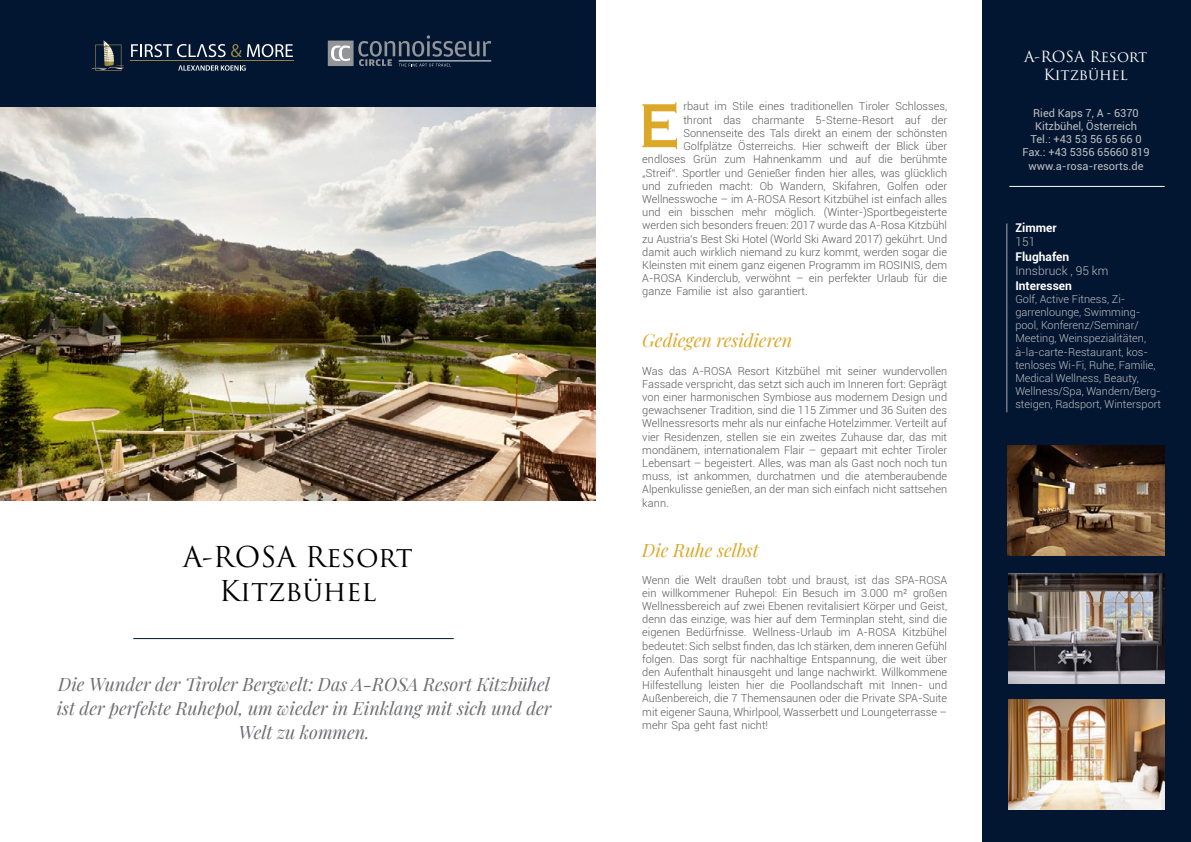
<style>
.page{position:relative;width:1191px;height:842px;background:#fff}
.page>*{position:absolute;margin:0;border:0;box-sizing:border-box;transform-origin:0 0}
.t1{font:28px/33.6px "Trajan Pro";color:#000;text-align:center}
.t2{font:italic 18px/24px "Playfair Display";color:#6d6e71;text-align:center}
.t3{font:italic 18px "Playfair Display";color:#dba828}
.t4{font:15px/18px "Trajan Pro";color:#fff;text-align:center}
.t5{font:700 12px "Roboto";color:#fff}
.t6{font:300 12px "Roboto";color:#bcbec0}
.t7{font:300 11px/13.2px "Roboto";color:#58595b;text-align:justify}
.t8{font:300 11px/13.2px "Roboto";color:#bcbec0}
.t9{font:11px/13.2px "Roboto";color:#bcbec0;text-align:center}
</style>
<div class="page">
<div style="left:0;top:0;width:596px;height:109px;background:#031631"></div>
<hr style="left:130px;top:60px;width:164px;height:1px;background:#908148">
<svg style="left:91px;top:40px;width:202px;height:31px"></svg>
<img style="left:0;top:108px;width:595px;height:393px">
<div style="left:982px;top:0;width:209px;height:842px;background:#031631"></div>
<hr style="left:133px;top:638px;width:321px;height:1px;background:#031631">
<svg style="left:642px;top:102px;width:35px;height:47px"></svg>
<img style="left:1008px;top:573px;width:156px;height:110px">
<img style="left:1008px;top:699px;width:156px;height:110px">
<img style="left:1007px;top:446px;width:157px;height:110px">
<hr style="left:1006px;top:223px;width:1px;height:189px;background:#a7a9ac">
<hr style="left:1009px;top:186px;width:155px;height:1px;background:#fff">
<svg style="left:328px;top:35px;width:163px;height:31px"></svg>
<h1 class="t1" style="left:183px;top:540px;width:232px">A-ROSA Resort<br>Kitzbühel</h1>
<h2 class="t2" style="left:57px;top:671px;width:496px">Die Wunder der Tiroler Bergwelt: Das A-ROSA Resort Kitzbühel ist der perfekte Ruhepol, um wieder in Einklang mit sich und der<br>Welt zu kommen.</h2>
<p class="t7" style="left:683px;top:100px;width:265px">rbaut im Stile eines traditionellen Tiroler Schlosses,</p>
<p class="t7" style="left:683px;top:113px;width:265px">thront das charmante 5-Sterne-Resort auf der</p>
<p class="t7" style="left:683px;top:126px;width:265px">Sonnenseite des Tals direkt an einem der schönsten</p>
<p class="t7" style="left:683px;top:139px;width:265px">Golfplätze Österreichs. Hier schweift der Blick über</p>
<p class="t7" style="left:642px;top:152px;width:306px">endloses Grün zum Hahnenkamm und auf die berühmte</p>
<p class="t7" style="left:642px;top:166px;width:306px">„Streif“. Sportler und Genießer finden hier alles, was glücklich</p>
<p class="t7" style="left:642px;top:179px;width:306px">und zufrieden macht: Ob Wandern, Skifahren, Golfen oder</p>
<p class="t7" style="left:642px;top:192px;width:306px">Wellnesswoche – im A-ROSA Resort Kitzbühel ist einfach alles</p>
<p class="t7" style="left:642px;top:205px;width:306px">und ein bisschen mehr möglich. (Winter-)Sportbegeisterte</p>
<p class="t7" style="left:642px;top:218px;width:306px">werden sich besonders freuen: 2017 wurde das A-Rosa Kitzbühl</p>
<p class="t7" style="left:642px;top:232px;width:306px">zu Austria’s Best Ski Hotel (World Ski Award 2017) gekührt. Und</p>
<p class="t7" style="left:642px;top:245px;width:306px">damit auch wirklich niemand zu kurz kommt, werden sogar die</p>
<p class="t7" style="left:642px;top:258px;width:306px">Kleinsten mit einem ganz eigenen Programm im ROSINIS, dem</p>
<p class="t7" style="left:642px;top:271px;width:306px">A-ROSA Kinderclub, verwöhnt – ein perfekter Urlaub für die</p>
<p class="t7" style="left:642px;top:284px;width:167px">ganze Familie ist also garantiert.</p>
<h2 class="t3" style="left:642px;top:326px;width:151px">Gediegen residieren</h2>
<p class="t7" style="left:642px;top:364px;width:306px">Was das A-ROSA Resort Kitzbühel mit seiner wundervollen Fassade verspricht, das setzt sich auch im Inneren fort: Geprägt von einer harmonischen Symbiose aus modernem Design und gewachsener Tradition, sind die 115 Zimmer und 36 Suiten des Wellnessresorts mehr als nur einfache Hotelzimmer. Verteilt auf vier Residenzen, stellen sie ein zweites Zuhause dar, das mit mondänem, internationalem Flair – gepaart mit echter Tiroler Lebensart – begeistert. Alles, was man als Gast noch noch tun muss, ist ankommen, durchatmen und die atemberaubende Alpenkulisse genießen, an der man sich einfach nicht sattsehen kann.</p>
<h2 class="t3" style="left:642px;top:536px;width:118px">Die Ruhe selbst</h2>
<p class="t7" style="left:642px;top:573px;width:306px">Wenn die Welt draußen tobt und braust, ist das SPA-ROSA ein willkommener Ruhepol: Ein Besuch im 3.000 m² großen Wellnessbereich auf zwei Ebenen revitalisiert Körper und Geist, denn das einzige, was hier auf dem Terminplan steht, sind die eigenen Bedürfnisse. Wellness-Urlaub im A-ROSA Kitzbühel bedeutet: Sich selbst finden, das Ich stärken, dem inneren Gefühl folgen. Das sorgt für nachhaltige Entspannung, die weit über den Aufenthalt hinausgeht und lange nachwirkt. Willkommene Hilfestellung leisten hier die Poollandschaft mit Innen- und Außenbereich, die 7 Themensaunen oder die Private SPA-Suite mit eigener Sauna, Whirlpool, Wasserbett und Loungeterrasse – mehr Spa geht fast nicht!</p>
<h3 class="t4" style="left:1024px;top:48px;width:125px">A-ROSA Resort<br>Kitzbühel</h3>
<p class="t9" style="left:1022px;top:106px;width:129px">Ried Kaps 7, A - 6370<br>Kitzbühel, Österreich<br>Tel.: +43 53 56 65 66 0<br>Fax.: +43 5356 65660 819 www.a-rosa-resorts.de</p>
<p class="t5" style="left:1015px;top:219px;width:43px">Zimmer</p>
<p class="t6" style="left:1015px;top:234px;width:21px">151</p>
<p class="t5" style="left:1015px;top:248px;width:55px">Flughafen</p>
<p class="t6" style="left:1015px;top:263px;width:95px">Innsbruck , 95 km</p>
<p class="t5" style="left:1015px;top:277px;width:58px">Interessen</p>
<p class="t8" style="left:1015px;top:292px;width:147px">Golf, Active Fitness, Zi&shy;garrenlounge, Swimming&shy;pool, Konferenz/Seminar/<br>Meeting, Weinspezialitäten, à-la-carte-Restaurant, kos&shy;tenloses Wi-Fi, Ruhe, Familie,<br>Medical Wellness, Beauty,<br>Wellness/Spa, Wandern/Berg&shy;steigen, Radsport, Wintersport</p>
</div>
